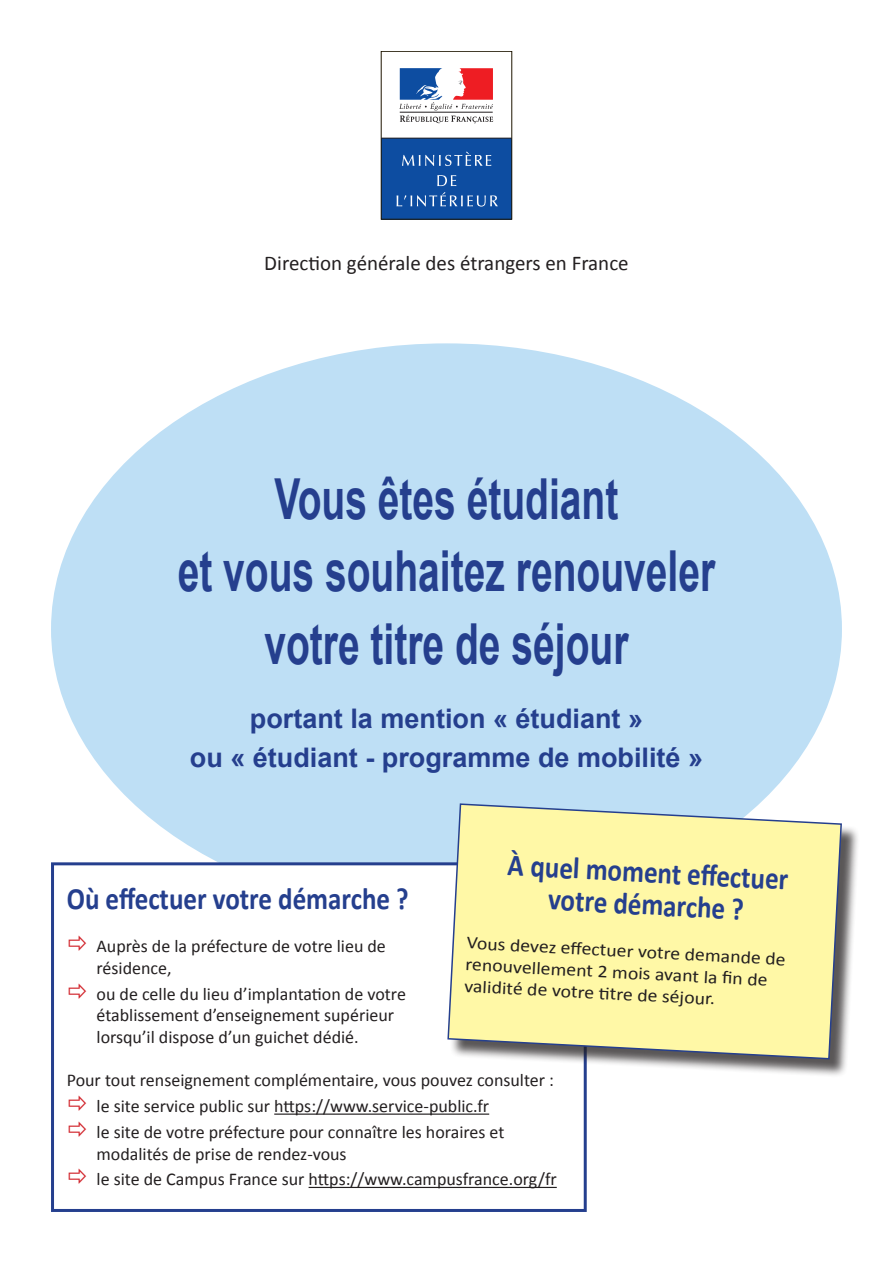
<style>
.page{position:relative;width:893px;height:1263px;background:#fff}
.page>*{position:absolute;margin:0;border:0;box-sizing:border-box;transform-origin:0 0}
.t1{font:700 56.55px/72px "Arial";color:#253f8e;text-align:center;scale:.69 1}
.titre{font:700 31.05px/32.4px "Calibri";color:#253f8e;text-align:center;scale:.87 1}
.t2{font:700 27px/39px "Arial";color:#253f8e;text-align:center}
.t3{font:21px "Calibri";color:#231f20}
.t4{font:18px/21.6px "Calibri";color:#231f20}
.t5{font:18px/21.6px "Calibri";color:#231f20;scale:1.1 1}
</style>
<div class="page">
<div style="left:51px;top:343px;width:791px;height:572px;background:#bedff5;border-radius:50%"></div>
<svg style="left:399px;top:68px;width:94px;height:55px"></svg>
<div style="left:381px;top:138px;width:131px;height:81px;background:#0d4da1"></div>
<div style="left:381px;top:51px;width:131px;height:168px;border:1px solid #1e1500"></div>
<hr style="left:381px;top:138px;width:131px;height:1px;background:#231f20">
<svg style="left:402px;top:152px;width:89px;height:14px"></svg>
<svg style="left:437px;top:175px;width:19px;height:11px"></svg>
<svg style="left:397px;top:192px;width:101px;height:15px"></svg>
<div style="left:53px;top:864px;width:532px;height:346px;background:#fff"></div>
<hr style="left:274px;top:1113px;width:215px;height:2px;background:#231f20">
<hr style="left:309px;top:1187px;width:248px;height:1px;background:#231f20">
<div style="left:51px;top:862px;width:536px;height:350px;border:3px solid #253f8e"></div>
<div style="left:450px;top:806px;width:410px;height:272px;background:#231f20;opacity:.75"></div>
<svg style="left:447px;top:802px;width:396px;height:258px;background:#f1eda8"></svg>
<p class="t3" style="left:264px;top:249px;width:366px">Direction générale des étrangers en France</p>
<p class="t1" style="left:178px;top:465px;width:780px">Vous êtes étudiant<br>et vous souhaitez renouveler votre titre de séjour</p>
<p class="t2" style="left:190px;top:700px;width:515px">portant la mention « étudiant »<br>ou « étudiant - programme de mobilité »</p>
<p class="titre" style="left:508px;top:848px;width:325px;rotate:3deg">À quel moment eff ectuer votre démarche ?</p>
<p class="t5" style="left:467px;top:932px;width:292px;rotate:3deg">Vous devez eff ectuer votre demande de renouvellement 2 mois avant la fi n de validité de votre ti tre de séjour.</p>
<p class="titre" style="left:67px;top:883px;width:395px">Où effectuer votre démarche ?</p>
<p class="t4" style="left:97px;top:936px;width:291px">Auprès de la préfecture de votre lieu de résidence,</p>
<p class="t4" style="left:97px;top:983px;width:311px">ou de celle du lieu d’implantation de votre établissement d’enseignement supérieur lorsqu’il dispose d’un guichet dédié.</p>
<p class="t4" style="left:67px;top:1069px;width:489px">Pour tout renseignement complémentaire, vous pouvez consulter :</p>
<p class="t4" style="left:97px;top:1095px;width:394px">le site service public sur https://www.service-public.fr</p>
<p class="t4" style="left:97px;top:1121px;width:409px">le site de votre préfecture pour connaître les horaires et modalités de prise de rendez-vous</p>
<p class="t4" style="left:97px;top:1169px;width:462px">le site de Campus France sur https://www.campusfrance.org/fr</p>
</div>
